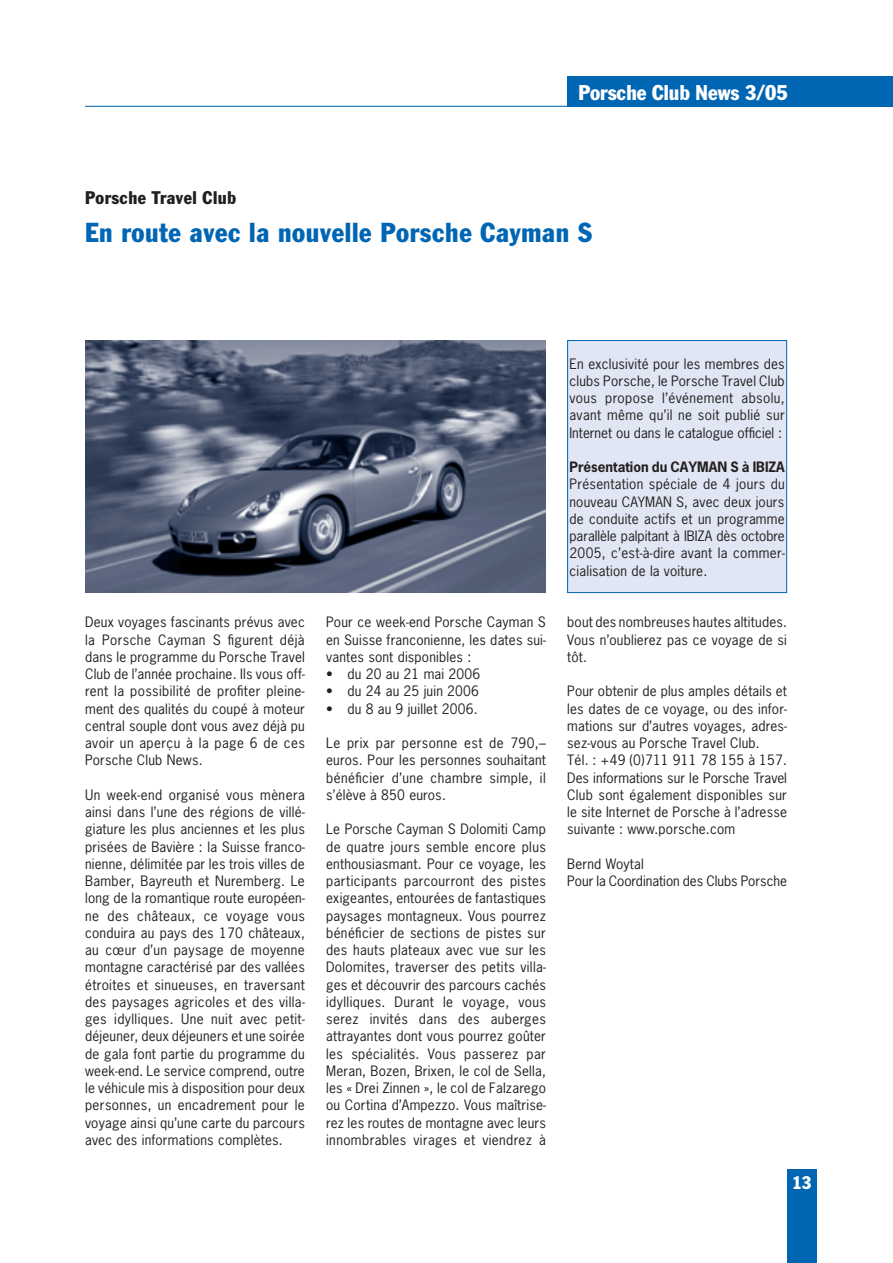
<style>
.page{position:relative;width:893px;height:1263px;background:#fff}
.page>*{position:absolute;margin:0;border:0;box-sizing:border-box;transform-origin:0 0}
.t1{font:condensed 27px "Porsche Franklin Gothic";letter-spacing:.025em;color:#0066b3}
.t2{font:condensed 21px "Porsche Franklin Gothic";color:#fff}
.t3{font:condensed 18px "Porsche Franklin Gothic";letter-spacing:.025em;color:#231f20}
.t4{font:condensed 18px "Porsche Franklin Gothic";color:#fff}
.t5{font:13.5px/17.2px "Porsche News Gothic";letter-spacing:.015em;color:#231f20;text-align:justify}
.t6{font:700 13.5px "Porsche News Gothic";color:#231f20}
</style>
<div class="page">
<div style="left:567px;top:77px;width:325px;height:30px;background:#0066b3"></div>
<hr style="left:85px;top:106px;width:807px;height:1px;background:#0066b3">
<div style="left:787px;top:1169px;width:29px;height:94px;background:#0066b3"></div>
<img style="left:85px;top:340px;width:461px;height:253px">
<div style="left:567px;top:341px;width:219px;height:252px;background:#e1e6f4"></div>
<div style="left:567px;top:340px;width:220px;height:253px;border:1px solid #0066b3"></div>
<h2 class="t2" style="left:578px;top:85px;width:211px">Porsche Club News 3/05</h2>
<h3 class="t3" style="left:85px;top:191px;width:153px">Porsche Travel Club</h3>
<h1 class="t1" style="left:85px;top:222px;width:508px">En route avec la nouvelle Porsche Cayman S</h1>
<p class="t5" style="left:85px;top:615px;width:221px">Deux voyages fascinants prévus avec la Porsche Cayman S figurent déjà dans le programme du Porsche Travel Club de l’année prochaine. Ils vous off&shy;rent la possibilité de profiter pleine&shy;ment des qualités du coupé à moteur central souple dont vous avez déjà pu avoir un aperçu à la page 6 de ces Porsche Club News.</p>
<p class="t5" style="left:85px;top:787px;width:221px">Un week-end organisé vous mènera ainsi dans l’une des régions de villé&shy;giature les plus anciennes et les plus prisées de Bavière : la Suisse franco&shy;nienne, délimitée par les trois villes de Bamber, Bayreuth et Nuremberg. Le long de la romantique route européen&shy;ne des châteaux, ce voyage vous conduira au pays des 170 châteaux, au cœur d’un paysage de moyenne montagne caractérisé par des vallées étroites et sinueuses, en traversant des paysages agricoles et des villa&shy;ges idylliques. Une nuit avec petit&shy;déjeuner, deux déjeuners et une soirée de gala font partie du programme du week-end. Le service comprend, outre le véhicule mis à disposition pour deux personnes, un encadrement pour le voyage ainsi qu’une carte du parcours avec des informations complètes.</p>
<p class="t5" style="left:326px;top:615px;width:221px">Pour ce week-end Porsche Cayman S en Suisse franconienne, les dates sui&shy;vantes sont disponibles :</p>
<p class="t5" style="left:326px;top:667px;width:156px">• du 20 au 21 mai 2006</p>
<p class="t5" style="left:326px;top:684px;width:154px">• du 24 au 25 juin 2006</p>
<p class="t5" style="left:326px;top:701px;width:153px">• du 8 au 9 juillet 2006.</p>
<p class="t5" style="left:326px;top:736px;width:221px">Le prix par personne est de 790,– euros. Pour les personnes souhaitant bénéficier d’une chambre simple, il s’élève à 850 euros.</p>
<p class="t5" style="left:326px;top:822px;width:221px">Le Porsche Cayman S Dolomiti Camp de quatre jours semble encore plus enthousiasmant. Pour ce voyage, les participants parcourront des pistes exigeantes, entourées de fantastiques paysages montagneux. Vous pourrez bénéficier de sections de pistes sur des hauts plateaux avec vue sur les Dolomites, traverser des petits villa&shy;ges et découvrir des parcours cachés idylliques. Durant le voyage, vous serez invités dans des auberges attrayantes dont vous pourrez goûter les spécialités. Vous passerez par Meran, Bozen, Brixen, le col de Sella, les « Drei Zinnen », le col de Falzarego ou Cortina d’Ampezzo. Vous maîtrise&shy;rez les routes de montagne avec leurs innombrables virages et viendrez à</p>
<p class="t5" style="left:569px;top:356px;width:217px">En exclusivité pour les membres des clubs Porsche, le Porsche Travel Club vous propose l’événement absolu, avant même qu’il ne soit publié sur Internet ou dans le catalogue officiel :</p>
<p class="t6" style="left:569px;top:461px;width:217px">Présentation du CAYMAN S à IBIZA</p>
<p class="t5" style="left:569px;top:477px;width:217px">Présentation spéciale de 4 jours du nouveau CAYMAN S, avec deux jours de conduite actifs et un programme parallèle palpitant à IBIZA dès octobre 2005, c’est-à-dire avant la commer&shy;cialisation de la voiture.</p>
<p class="t5" style="left:567px;top:615px;width:221px">bout des nombreuses hautes altitudes.<br>Vous n’oublierez pas ce voyage de si tôt.</p>
<p class="t5" style="left:567px;top:684px;width:221px;text-align:left">Pour obtenir de plus amples détails et les dates de ce voyage, ou des infor&shy;mations sur d’autres voyages, adres&shy;sez-vous au Porsche Travel Club.<br>Tél. : +49 (0)711 911 78 155 à 157.<br>Des informations sur le Porsche Travel Club sont également disponibles sur le site Internet de Porsche à l’adresse suivante : www.porsche.com</p>
<p class="t5" style="left:567px;top:856px;width:221px">Bernd Woytal<br>Pour la Coordination des Clubs Porsche</p>
<h3 class="t4" style="left:792px;top:1176px;width:21px">13</h3>
</div>
